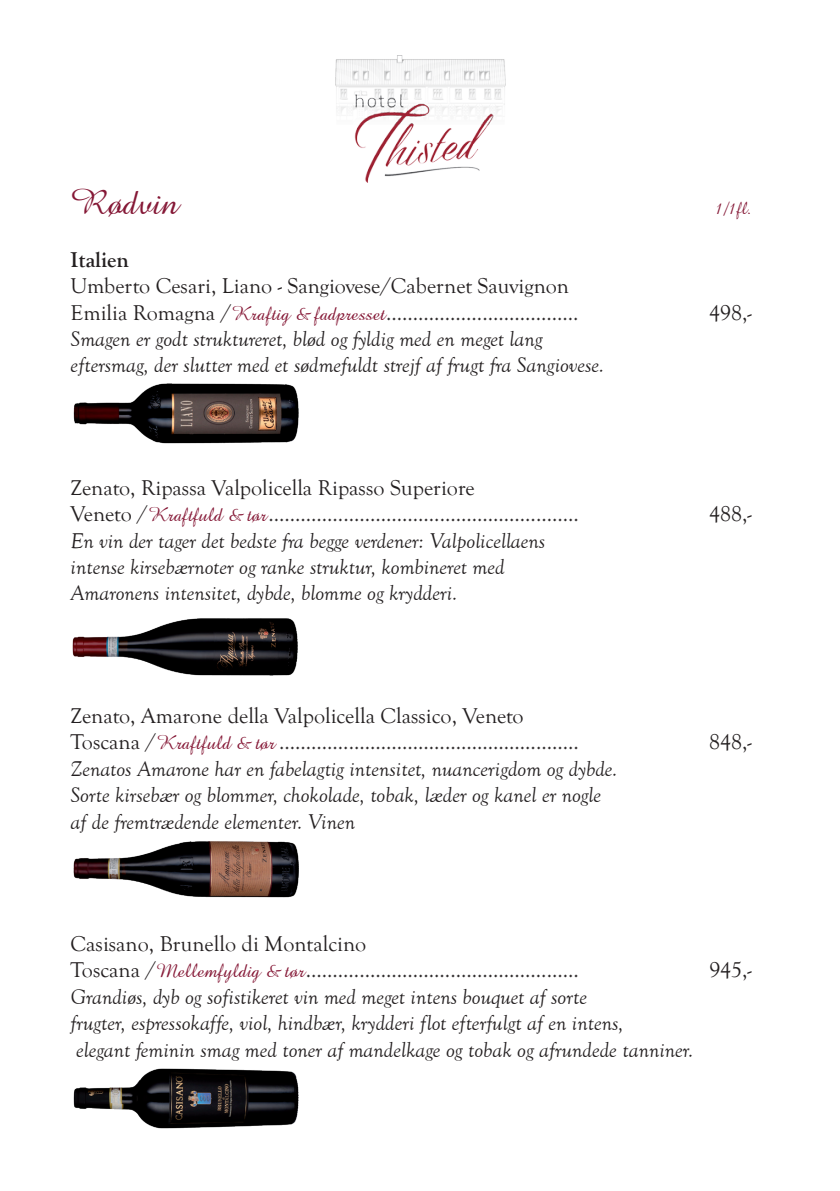
<style>
.page{position:relative;width:840px;height:1191px;background:#fff}
.page>*{position:absolute;margin:0;border:0;box-sizing:border-box;transform-origin:0 0}
.t1{font:36px "Amazone BT";color:#851836}
.t2{font:italic 22px/26.4px "Goudy Old Sty T";color:#231f20}
.t3{font:22px/26.4px "Goudy Old Sty T";color:#231f20}
.t4{font:700 22px "Goudy Old Sty T";color:#231f20}
.t5{font:18px "Amazone BT";color:#851836}
.s1{font-family:"Amazone BT";font-size:20px;color:#851836}
</style>
<div class="page">
<img style="left:335px;top:55px;width:170px;height:127px">
<img style="left:73px;top:383px;width:226px;height:61px">
<img style="left:72px;top:618px;width:226px;height:58px">
<img style="left:73px;top:841px;width:226px;height:57px">
<img style="left:73px;top:1068px;width:226px;height:61px">
<h1 class="t1" style="left:71px;top:182px;width:109px">Rødvin</h1>
<p class="t4" style="left:71px;top:247px;width:60px">Italien</p>
<p class="t3" style="left:71px;top:273px;width:509px">Umberto Cesari, Liano - Sangiovese/Cabernet Sauvignon<br>Emilia Romagna /<span class="s1">Kraftig &amp; fadpresset</span>....................................</p>
<p class="t2" style="left:71px;top:326px;width:534px">Smagen er godt struktureret, blød og fyldig med en meget lang eftersmag, der slutter med et sødmefuldt strejf af frugt fra Sangiovese.</p>
<p class="t5" style="left:714px;top:198px;width:38px">1/1fl.</p>
<p class="t3" style="left:708px;top:300px;width:44px">498,-</p>
<p class="t3" style="left:71px;top:475px;width:509px">Zenato, Ripassa Valpolicella Ripasso Superiore<br>Veneto /<span class="s1">Kraftfuld &amp; tør</span>..........................................................</p>
<p class="t2" style="left:71px;top:528px;width:476px">En vin der tager det bedste fra begge verdener: Valpolicellaens intense kirsebærnoter og ranke struktur, kombineret med<br>Amaronens intensitet, dybde, blomme og krydderi.</p>
<p class="t3" style="left:71px;top:703px;width:509px">Zenato, Amarone della Valpolicella Classico, Veneto<br>Toscana /<span class="s1">Kraftfuld &amp; tør</span> ........................................................</p>
<p class="t2" style="left:71px;top:756px;width:548px">Zenatos Amarone har en fabelagtig intensitet, nuancerigdom og dybde.<br>Sorte kirsebær og blommer, chokolade, tobak, læder og kanel er nogle af de fremtrædende elementer. Vinen</p>
<p class="t3" style="left:708px;top:501px;width:44px">488,-</p>
<p class="t3" style="left:708px;top:729px;width:44px">848,-</p>
<p class="t3" style="left:71px;top:931px;width:509px">Casisano, Brunello di Montalcino<br>Toscana /<span class="s1">Mellemfyldig &amp; tør</span>...................................................</p>
<p class="t2" style="left:71px;top:984px;width:624px">Grandiøs, dyb og sofistikeret vin med meget intens bouquet af sorte<br>frugter, espressokaffe, viol, hindbær, krydderi flot efterfulgt af en intens,<br>elegant feminin smag med toner af mandelkage og tobak og afrundede tanniner.</p>
<p class="t3" style="left:709px;top:957px;width:44px">945,-</p>
</div>
